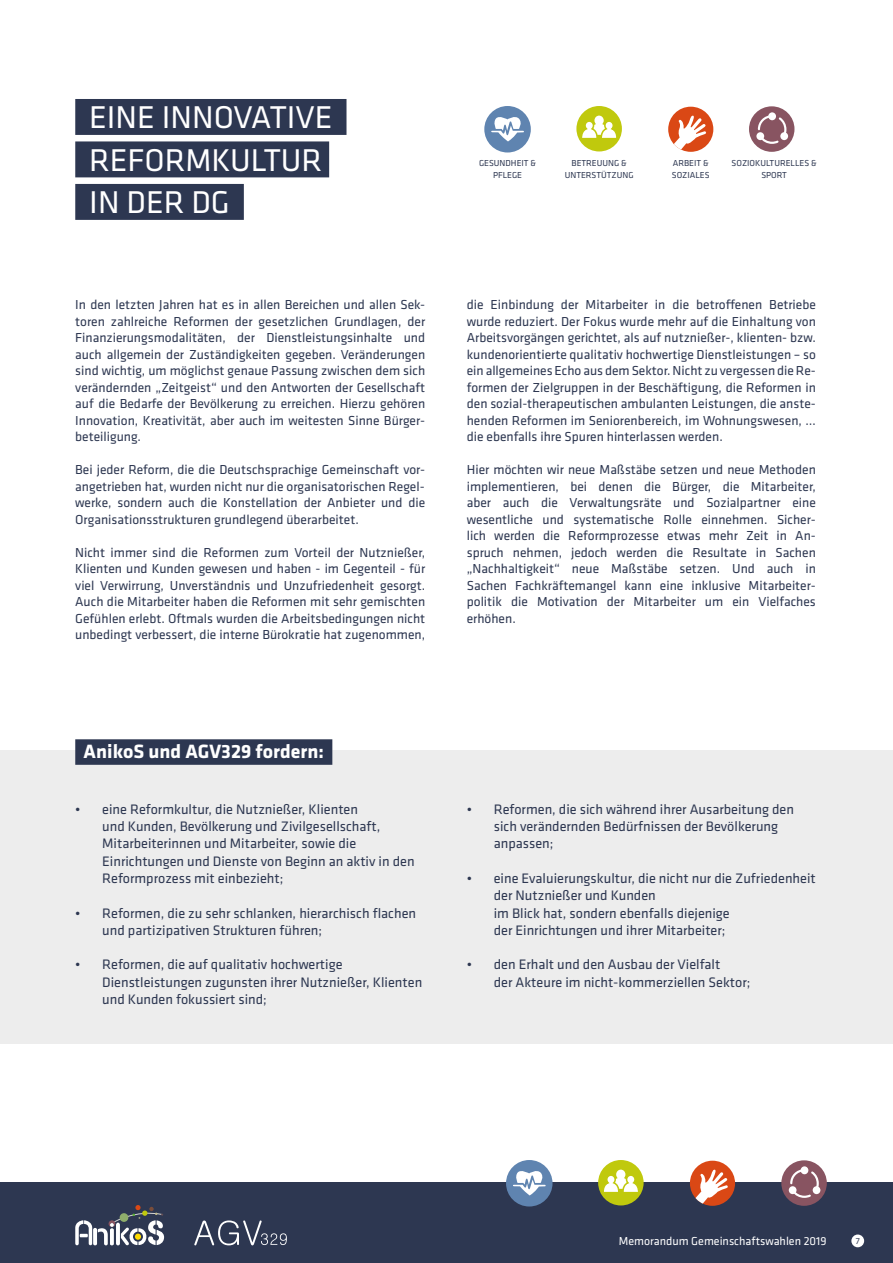
<style>
.page{position:relative;width:893px;height:1263px;background:#fff}
.page>*{position:absolute;margin:0;border:0;box-sizing:border-box;transform-origin:0 0}
.t1{font:32.7px/42.5px "Klavika";color:#fff}
.t2{font:700 19.95px "Klavika";color:#fff}
.t3{font:14.25px/17.2px "Klavika";color:#2d3751}
.t4{font:13.5px/16.5px "Klavika";color:#2d3751;text-align:justify}
.t5{font:12px "Klavika";color:#fff}
.t6{font:9px/12px "Klavika";color:#2d3751;text-align:center}
</style>
<div class="page">
<div style="left:0;top:1182px;width:893px;height:81px;background:#2d3751"></div>
<div style="left:781px;top:1160px;width:46px;height:46px;background:#885461;border-radius:50%"></div>
<div style="left:801px;top:1166px;width:7px;height:8px;background:#fff;border-radius:50%"></div>
<svg style="left:789px;top:1168px;width:31px;height:30px"></svg>
<div style="left:506px;top:1160px;width:46px;height:46px;background:#5f84b0;border-radius:50%"></div>
<svg style="left:513px;top:1171px;width:33px;height:24px"></svg>
<div style="left:598px;top:1160px;width:46px;height:45px;background:#c0c90d;border-radius:50%"></div>
<svg style="left:601px;top:1169px;width:39px;height:23px"></svg>
<div style="left:690px;top:1161px;width:45px;height:45px;background:#da4815;border-radius:50%"></div>
<svg style="left:690px;top:1169px;width:38px;height:37px"></svg>
<svg style="left:75px;top:1205px;width:89px;height:41px"></svg>
<svg style="left:194px;top:1220px;width:93px;height:25px"></svg>
<div style="left:851px;top:1234px;width:13px;height:13px;background:#fff;border-radius:50%"></div>
<div style="left:0;top:750px;width:893px;height:294px;background:#ededed"></div>
<div style="left:75px;top:99px;width:271px;height:36px;background:#2d3751"></div>
<div style="left:75px;top:141px;width:254px;height:36px;background:#2d3751"></div>
<div style="left:75px;top:184px;width:169px;height:36px;background:#2d3751"></div>
<div style="left:75px;top:739px;width:257px;height:26px;background:#2d3751"></div>
<div style="left:749px;top:106px;width:45px;height:46px;background:#885461;border-radius:50%"></div>
<svg style="left:757px;top:114px;width:30px;height:30px"></svg>
<div style="left:484px;top:106px;width:47px;height:46px;background:#5f84b0;border-radius:50%"></div>
<svg style="left:491px;top:117px;width:33px;height:24px"></svg>
<div style="left:576px;top:106px;width:46px;height:45px;background:#c0c90d;border-radius:50%"></div>
<svg style="left:580px;top:116px;width:37px;height:22px"></svg>
<div style="left:668px;top:107px;width:45px;height:45px;background:#da4815;border-radius:50%"></div>
<svg style="left:668px;top:115px;width:39px;height:37px"></svg>
<h1 class="t1" style="left:89px;top:97px;width:245px">EINE INNOVATIVE<br>REFORMKULTUR<br>IN DER DG</h1>
<p class="t4" style="left:75px;top:297px;width:351px">In den letzten Jahren hat es in allen Bereichen und allen Sek&shy;toren zahlreiche Reformen der gesetzlichen Grundlagen, der Finanzierungsmodalitäten, der Dienstleistungsinhalte und auch allgemein der Zuständigkeiten gegeben. Veränderungen sind wichtig, um möglichst genaue Passung zwischen dem sich verändernden „Zeitgeist“ und den Antworten der Gesellschaft auf die Bedarfe der Bevölkerung zu erreichen. Hierzu gehören Innovation, Kreativität, aber auch im weitesten Sinne Bürger&shy;beteiligung.</p>
<p class="t4" style="left:75px;top:462px;width:351px">Bei jeder Reform, die die Deutschsprachige Gemeinschaft vor&shy;angetrieben hat, wurden nicht nur die organisatorischen Regel&shy;werke, sondern auch die Konstellation der Anbieter und die Organisationsstrukturen grundlegend überarbeitet.</p>
<p class="t4" style="left:75px;top:544px;width:351px">Nicht immer sind die Reformen zum Vorteil der Nutznießer, Klienten und Kunden gewesen und haben - im Gegenteil - für viel Verwirrung, Unverständnis und Unzufriedenheit gesorgt.<br>Auch die Mitarbeiter haben die Reformen mit sehr gemischten Gefühlen erlebt. Oftmals wurden die Arbeitsbedingungen nicht unbedingt verbessert, die interne Bürokratie hat zugenommen,</p>
<h2 class="t2" style="left:84px;top:740px;width:242px">AnikoS und AGV329 fordern:</h2>
<p class="t3" style="left:102px;top:801px;width:314px;text-indent:-27px">• eine Reformkultur, die Nutznießer, Klienten<br>und Kunden, Bevölkerung und Zivilgesellschaft, Mitarbeiterinnen und Mitarbeiter, sowie die Einrichtungen und Dienste von Beginn an aktiv in den Reformprozess mit einbezieht;</p>
<p class="t3" style="left:102px;top:904px;width:315px;text-indent:-27px">• Reformen, die zu sehr schlanken, hierarchisch flachen und partizipativen Strukturen führen;</p>
<p class="t3" style="left:102px;top:956px;width:321px;text-indent:-27px">• Reformen, die auf qualitativ hochwertige<br>Dienstleistungen zugunsten ihrer Nutznießer, Klienten und Kunden fokussiert sind;</p>
<p class="t6" style="left:479px;top:157px;width:59px">GESUNDHEIT &amp;<br>PFLEGE</p>
<p class="t6" style="left:732px;top:157px;width:87px">SOZIOKULTURELLES &amp;<br>SPORT</p>
<p class="t6" style="left:672px;top:157px;width:39px;text-align:left">ARBEIT &amp;<br>SOZIALES</p>
<p class="t6" style="left:565px;top:158px;width:70px">BETREUUNG &amp;<br>UNTERSTÜTZUNG</p>
<p class="t4" style="left:467px;top:297px;width:351px">die Einbindung der Mitarbeiter in die betroffenen Betriebe wurde reduziert. Der Fokus wurde mehr auf die Einhaltung von Arbeitsvorgängen gerichtet, als auf nutznießer-, klienten- bzw. kundenorientierte qualitativ hochwertige Dienstleistungen – so ein allgemeines Echo aus dem Sektor. Nicht zu vergessen die Re&shy;formen der Zielgruppen in der Beschäftigung, die Reformen in den sozial-therapeutischen ambulanten Leistungen, die anste&shy;henden Reformen im Seniorenbereich, im Wohnungswesen, … die ebenfalls ihre Spuren hinterlassen werden.</p>
<p class="t4" style="left:467px;top:462px;width:351px">Hier möchten wir neue Maßstäbe setzen und neue Methoden implementieren, bei denen die Bürger, die Mitarbeiter, aber auch die Verwaltungsräte und Sozialpartner eine wesentliche und systematische Rolle einnehmen. Sicher&shy;lich werden die Reformprozesse etwas mehr Zeit in An&shy;spruch nehmen, jedoch werden die Resultate in Sachen „Nachhaltigkeit“ neue Maßstäbe setzen. Und auch in Sachen Fachkräftemangel kann eine inklusive Mitarbeiter&shy;politik die Motivation der Mitarbeiter um ein Vielfaches erhöhen.</p>
<p class="t3" style="left:494px;top:801px;width:302px;text-indent:-27px">• Reformen, die sich während ihrer Ausarbeitung den sich verändernden Bedürfnissen der Bevölkerung anpassen;</p>
<p class="t3" style="left:494px;top:870px;width:323px;text-indent:-27px">• eine Evaluierungskultur, die nicht nur die Zufriedenheit der Nutznießer und Kunden<br>im Blick hat, sondern ebenfalls diejenige<br>der Einrichtungen und ihrer Mitarbeiter;</p>
<p class="t3" style="left:494px;top:956px;width:258px;text-indent:-27px">• den Erhalt und den Ausbau der Vielfalt<br>der Akteure im nicht-kommerziellen Sektor;</p>
<p class="t5" style="left:619px;top:1235px;width:209px">Memorandum Gemeinschaftswahlen 2019</p>
<p class="t6" style="left:856px;top:1235px;width:5px">7</p>
</div>
